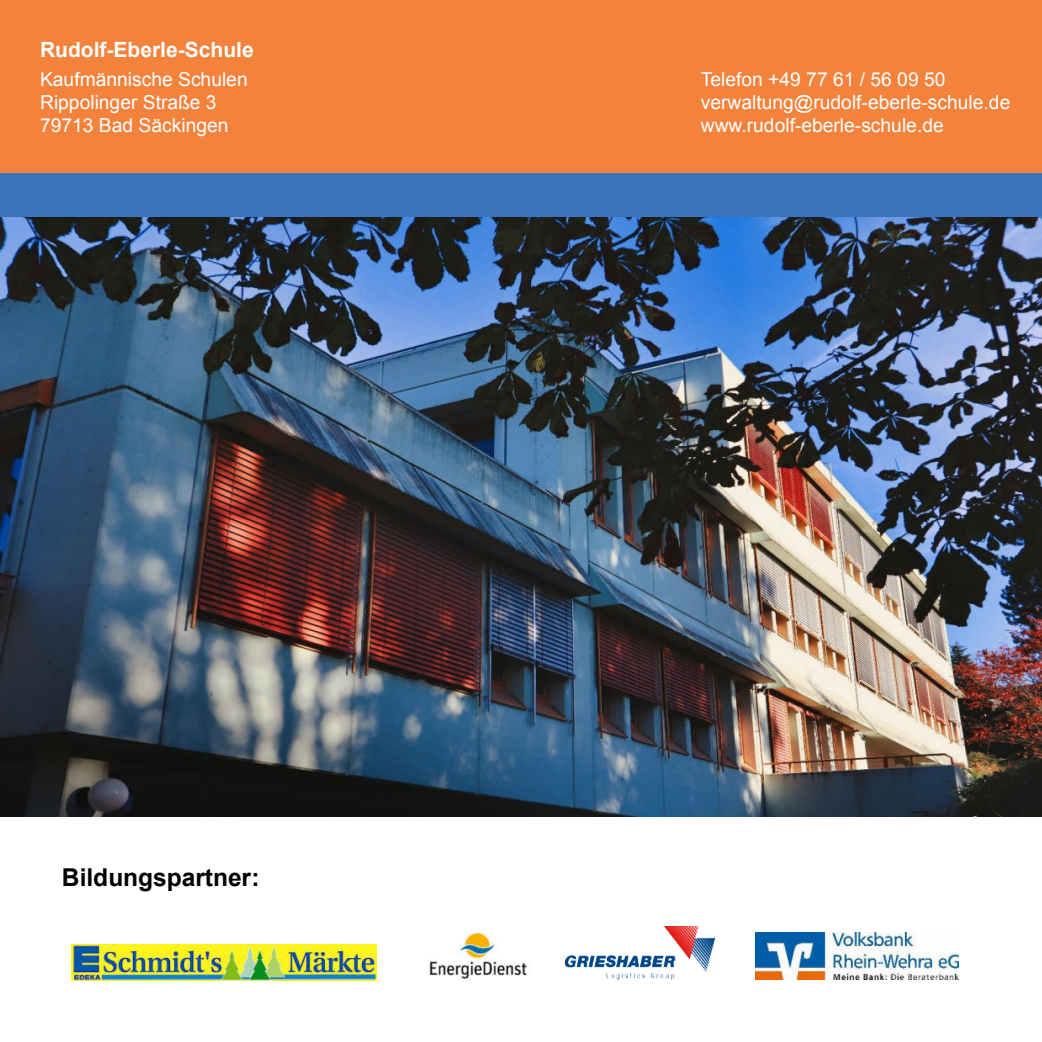
<style>
.page{position:relative;width:1042px;height:1042px;background:#fff}
.page>*{position:absolute;margin:0;border:0;box-sizing:border-box;transform-origin:0 0}
.t1{font:700 24.5px "Arial";color:#000}
.t2{font:700 21px "Arial";color:#fff}
.t3{font:19.25px/23.1px "Arial";color:#fff}
</style>
<div class="page">
<div style="left:0;top:0;width:1042px;height:174px;background:#f2823c"></div>
<img style="left:429px;top:929px;width:99px;height:52px">
<img style="left:565px;top:926px;width:149px;height:53px">
<img style="left:755px;top:932px;width:203px;height:47px">
<img style="left:72px;top:945px;width:305px;height:35px">
<img style="left:0;top:217px;width:1042px;height:600px">
<div style="left:0;top:174px;width:1042px;height:43px;background:#3b73ba"></div>
<p class="t2" style="left:40px;top:42px;width:215px">Rudolf-Eberle-Schule</p>
<p class="t3" style="left:40px;top:69px;width:209px">Kaufmännische Schulen<br>Rippolinger Straße 3<br>79713 Bad Säckingen</p>
<p class="t3" style="left:701px;top:69px;width:311px">Telefon +49 77 61 / 56 09 50 verwaltung@rudolf-eberle-schule.de www.rudolf-eberle-schule.de</p>
<p class="t1" style="left:62px;top:867px;width:199px">Bildungspartner:</p>
</div>
